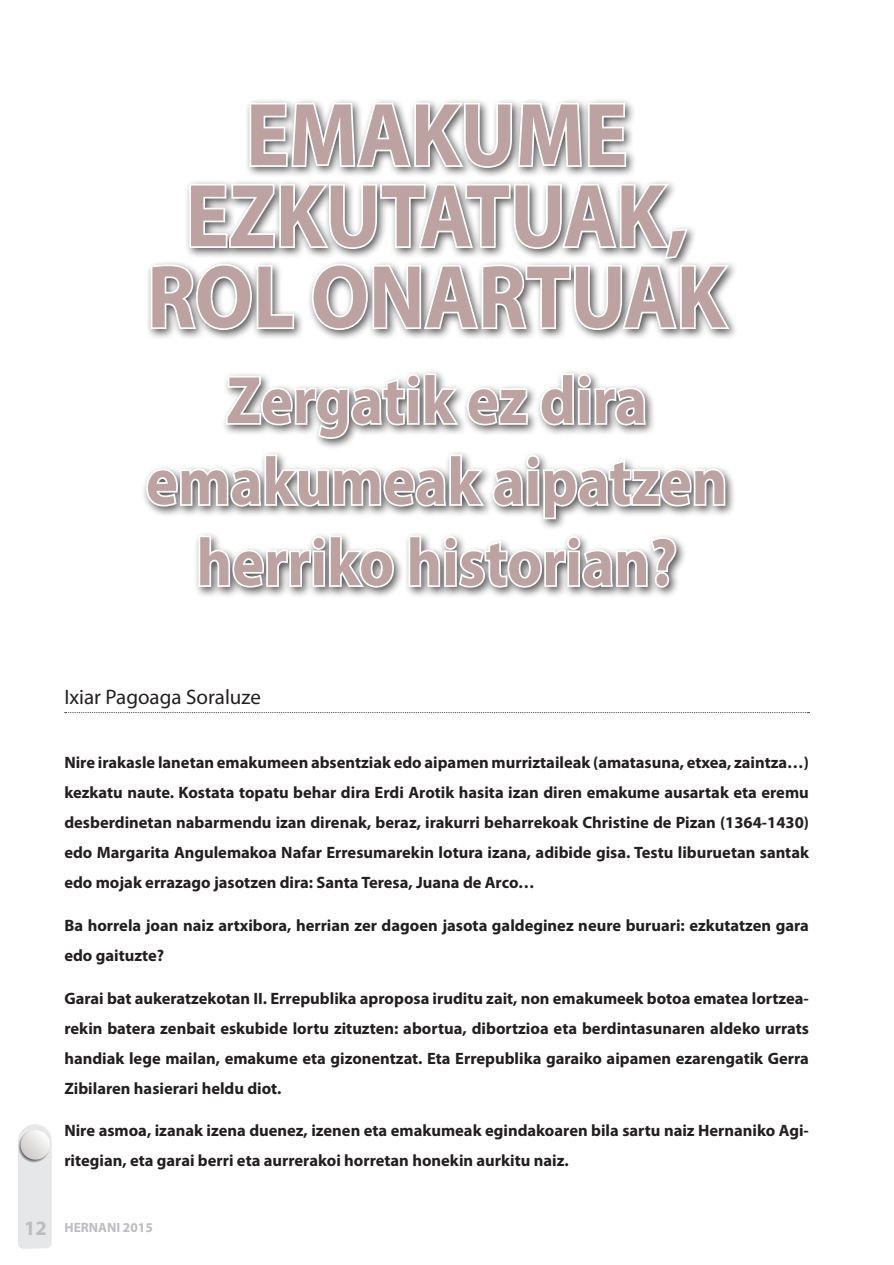
<style>
.page{position:relative;width:894px;height:1265px;background:#fff}
.page>*{position:absolute;margin:0;border:0;box-sizing:border-box;transform-origin:0 0}
.Titular_H1{font:700 90px/81px "Myriad Pro";color:#bca2a1;text-align:center;scale:.9 1}
.Titular_H1-2{font:700 67.5px/81px "Myriad Pro";color:#bca2a1;text-align:center;scale:.9 1}
.AUTOR{font:21px "Myriad Pro";color:#231f20}
.SARRERA{font:700 16.5px/30px "Myriad Pro";color:#231f20;text-align:justify}
.t1{font:700 13.5px "Myriad Pro";color:#bcbdc0}
.s1{font-size:20.55px}
</style>
<div class="page">
<svg style="left:18px;top:1124px;width:34px;height:123px;background:#e4e5e7"></svg>
<svg style="left:21px;top:1129px;width:29px;height:30px"></svg>
<svg style="left:65px;top:712px;width:744px;height:1px"></svg>
<div style="left:141px;top:98px;width:598px;height:500px;background:#231f20;opacity:.75"></div>
<svg style="left:248px;top:101px;width:379px;height:69px"></svg>
<svg style="left:149px;top:182px;width:583px;height:150px"></svg>
<svg style="left:224px;top:371px;width:305px;height:69px"></svg>
<svg style="left:538px;top:371px;width:110px;height:56px"></svg>
<svg style="left:144px;top:452px;width:583px;height:69px"></svg>
<svg style="left:197px;top:533px;width:198px;height:56px"></svg>
<svg style="left:407px;top:533px;width:271px;height:56px"></svg>
<p class="Titular_H1" style="left:147px;top:91px;width:645px">EMAKUME<br>EZKUTATUAK,<br>ROL ONARTUAK</p>
<p class="Titular_H1-2" style="left:146px;top:357px;width:647px">Zergatik ez dira emakumeak aipatzen herriko historian?</p>
<p class="AUTOR" style="left:64px;top:683px;width:198px">Ixiar Pagoaga Soraluze</p>
<p class="SARRERA" style="left:64px;top:746px;width:746px">Nire irakasle lanetan emakumeen absentziak edo aipamen murriztaileak (amatasuna, etxea, zaintza…) kezkatu naute. Kostata topatu behar dira Erdi Arotik hasita izan diren emakume ausartak eta eremu desberdinetan nabarmendu izan direnak, beraz, irakurri beharrekoak Christine de Pizan (1364-1430) edo Margarita Angulemakoa Nafar Erresumarekin lotura izana, adibide gisa. Testu liburuetan santak edo mojak errazago jasotzen dira: Santa Teresa, Juana de Arco…</p>
<p class="SARRERA" style="left:64px;top:909px;width:746px">Ba horrela joan naiz artxibora, herrian zer dagoen jasota galdeginez neure buruari: ezkutatzen gara edo gaituzte?</p>
<p class="SARRERA" style="left:64px;top:982px;width:746px">Garai bat aukeratzekotan II. Errepublika aproposa iruditu zait, non emakumeek botoa ematea lortzea&shy;rekin batera zenbait eskubide lortu zituzten: abortua, dibortzioa eta berdintasunaren aldeko urrats handiak lege mailan, emakume eta gizonentzat. Eta Errepublika garaiko aipamen ezarengatik Gerra Zibilaren hasierari heldu diot.</p>
<p class="SARRERA" style="left:64px;top:1114px;width:746px">Nire asmoa, izanak izena duenez, izenen eta emakumeak egindakoaren bila sartu naiz Hernaniko Agi&shy;ritegian, eta garai berri eta aurrerakoi horretan honekin aurkitu naiz.</p>
<p class="t1" style="left:24px;top:1218px;width:130px"><span class="s1">12</span> HERNANI 2015</p>
</div>
